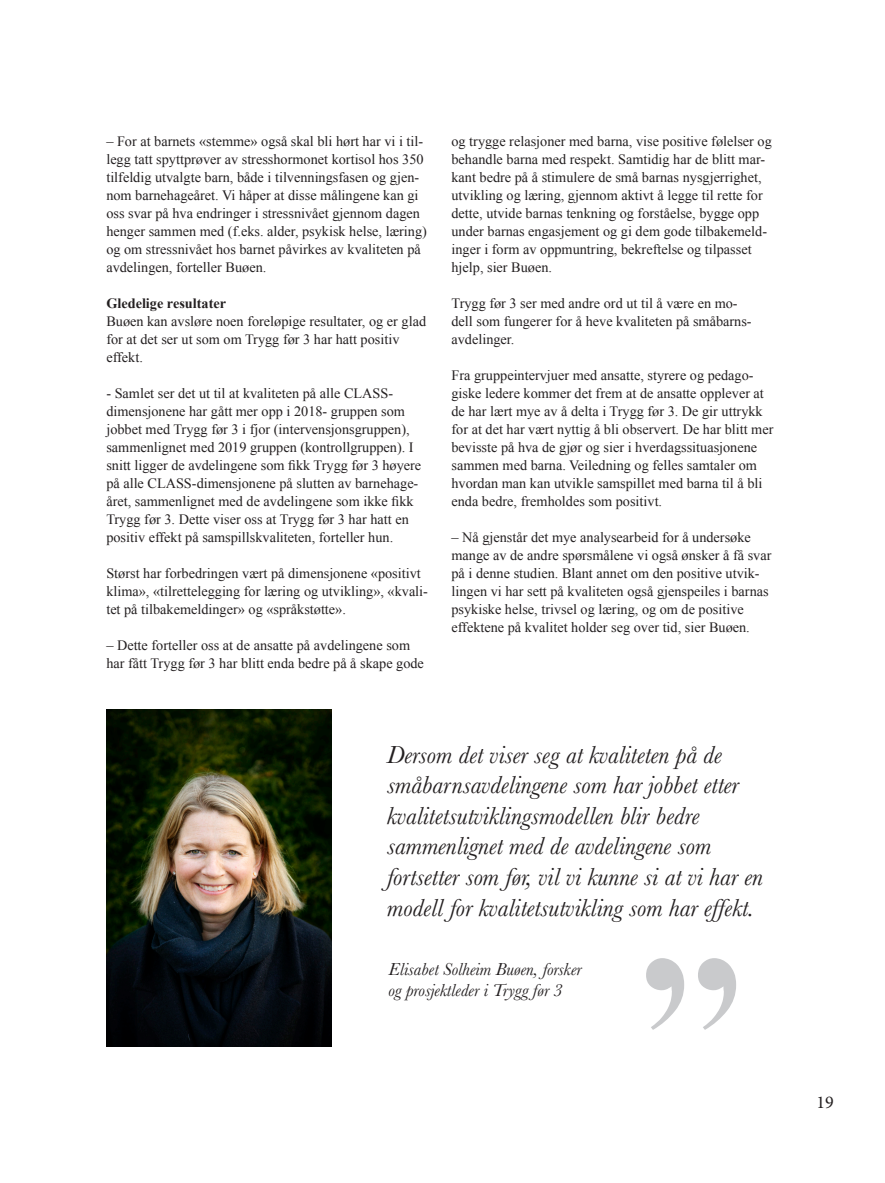
<style>
.page{position:relative;width:885px;height:1183px;background:#fff}
.page>*{position:absolute;margin:0;border:0;box-sizing:border-box;transform-origin:0 0}
.t1{font:300px "Baskerville Display PT";color:#c9cacc}
.t2{font:italic 25.5px/30.6px "Baskerville";color:#231f20}
.t3{font:italic 18px/21.6px "Baskerville";color:#231f20}
.t4{font:18px "Minion Pro";color:#231f20}
.Body_text{font:14.25px/18px "Times New Roman";color:#231f20}
.s1{font-weight:700}
</style>
<div class="page">
<img style="left:106px;top:709px;width:226px;height:337px">
<p class="Body_text" style="left:106px;top:132px;width:322px">– For at barnets «stemme» også skal bli hørt har vi i til&shy;legg tatt spyttprøver av stresshormonet kortisol hos 350 tilfeldig utvalgte barn, både i tilvenningsfasen og gjen&shy;nom barnehageåret. Vi håper at disse målingene kan gi oss svar på hva endringer i stressnivået gjennom dagen henger sammen med (f.eks. alder, psykisk helse, læring) og om stressnivået hos barnet påvirkes av kvaliteten på avdelingen, forteller Buøen.</p>
<p class="Body_text" style="left:106px;top:294px;width:321px"><span class="s1">Gledelige resultater<br></span>Buøen kan avsløre noen foreløpige resultater, og er glad for at det ser ut som om Trygg før 3 har hatt positiv effekt.</p>
<p class="Body_text" style="left:106px;top:384px;width:316px">- Samlet ser det ut til at kvaliteten på alle CLASS&shy;dimensjonene har gått mer opp i 2018- gruppen som jobbet med Trygg før 3 i fjor (intervensjonsgruppen), sammenlignet med 2019 gruppen (kontrollgruppen). I snitt ligger de avdelingene som fikk Trygg før 3 høyere på alle CLASS-dimensjonene på slutten av barnehage&shy;året, sammenlignet med de avdelingene som ikke fikk Trygg før 3. Dette viser oss at Trygg før 3 har hatt en positiv effekt på samspillskvaliteten, forteller hun.</p>
<p class="Body_text" style="left:106px;top:564px;width:323px">Størst har forbedringen vært på dimensjonene «positivt klima», «tilrettelegging for læring og utvikling», «kvali&shy;tet på tilbakemeldinger» og «språkstøtte».</p>
<p class="Body_text" style="left:106px;top:636px;width:319px">– Dette forteller oss at de ansatte på avdelingene som har fått Trygg før 3 har blitt enda bedre på å skape gode</p>
<p class="Body_text" style="left:451px;top:132px;width:322px">og trygge relasjoner med barna, vise positive følelser og behandle barna med respekt. Samtidig har de blitt mar&shy;kant bedre på å stimulere de små barnas nysgjerrighet, utvikling og læring, gjennom aktivt å legge til rette for dette, utvide barnas tenkning og forståelse, bygge opp under barnas engasjement og gi dem gode tilbakemeld&shy;inger i form av oppmuntring, bekreftelse og tilpasset hjelp, sier Buøen.</p>
<p class="Body_text" style="left:451px;top:294px;width:301px">Trygg før 3 ser med andre ord ut til å være en mo&shy;dell som fungerer for å heve kvaliteten på småbarns&shy;avdelinger.</p>
<p class="Body_text" style="left:451px;top:366px;width:323px">Fra gruppeintervjuer med ansatte, styrere og pedago&shy;giske ledere kommer det frem at de ansatte opplever at de har lært mye av å delta i Trygg før 3. De gir uttrykk for at det har vært nyttig å bli observert. De har blitt mer bevisste på hva de gjør og sier i hverdagssituasjonene sammen med barna. Veiledning og felles samtaler om hvordan man kan utvikle samspillet med barna til å bli enda bedre, fremholdes som positivt.</p>
<p class="Body_text" style="left:451px;top:528px;width:321px">– Nå gjenstår det mye analysearbeid for å undersøke mange av de andre spørsmålene vi også ønsker å få svar på i denne studien. Blant annet om den positive utvik&shy;lingen vi har sett på kvaliteten også gjenspeiles i barnas psykiske helse, trivsel og læring, og om de positive effektene på kvalitet holder seg over tid, sier Buøen.</p>
<p class="t2" style="left:387px;top:738px;width:377px">Dersom det viser seg at kvaliteten på de småbarnsavdelingene som har jobbet etter kvalitetsutviklingsmodellen blir bedre sammenlignet med de avdelingene som fortsetter som før, vil vi kunne si at vi har en modell for kvalitetsutvikling som har effekt.</p>
<p class="t3" style="left:388px;top:957px;width:195px">Elisabet Solheim Buøen, forsker og prosjektleder i Trygg før 3</p>
<p class="t1" style="left:625px;top:876px;width:134px">”</p>
<p class="t4" style="left:816px;top:1089px;width:19px">19</p>
</div>
